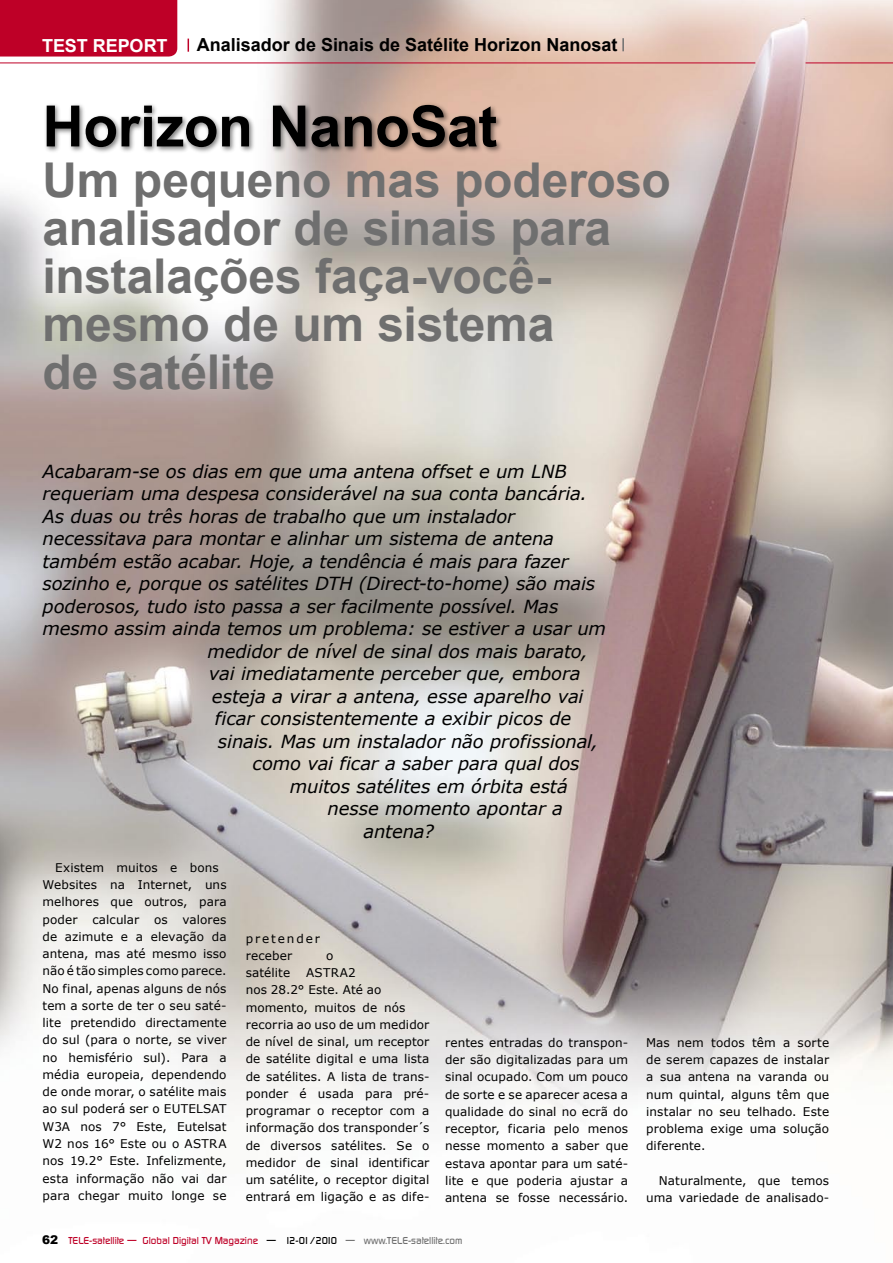
<style>
.page{position:relative;width:893px;height:1263px;background:#fff}
.page>*{position:absolute;margin:0;border:0;box-sizing:border-box;transform-origin:0 0}
.Hauptitel{font:700 57px "Arial";letter-spacing:-.005em;color:#000}
.Titel{font:700 48px/48px "Arial";letter-spacing:-.005em;color:#6f6f6f}
.Kopf{font:italic 18px "Verdana";letter-spacing:-.01em;color:#000}
.Text-ENG{font:700 18px "Arial";color:#000}
.Text-ENG-2{font:700 18px "Arial";letter-spacing:-.005em;color:#fff}
.Text-ENG-3{font:12px/17.2px "Verdana";letter-spacing:.01em;color:#000;text-align:justify}
.Text-ENG-4{font:12px/17.2px "Verdana";letter-spacing:.155em;color:#000}
.Bottom-text{font:900 12px "Arial";color:#000}
.Bottom-text-2{font:500 9.75px "Digital";color:#be0027}
.s1{color:#000}
.s2{color:#6f6f6f}
</style>
<div class="page">
<img style="left:0;top:0;width:893px;height:1113px">
<div style="left:0;top:0;width:177px;height:57px;background:#be0027"></div>
<svg style="left:188px;top:39px;width:1px;height:13px"></svg>
<hr style="left:0;top:63px;width:755px;height:1px;background:#be0027">
<hr style="left:806px;top:63px;width:87px;height:1px;background:#be0027">
<svg style="left:622px;top:38px;width:2px;height:13px"></svg>
<div style="left:44px;top:101px;width:460px;height:53px;background:#000;opacity:.5"></div>
<p class="Text-ENG-2" style="left:42px;top:34px;width:127px">TEST REPORT</p>
<p class="Text-ENG" style="left:197px;top:33px;width:422px">Analisador de Sinais de Satélite Horizon Nanosat</p>
<p class="Hauptitel" style="left:43px;top:89px;width:456px">Horizon NanoSat</p>
<p class="Titel" style="left:43px;top:157px;width:630px">Um pequeno mas poderoso</p>
<p class="Titel" style="left:43px;top:205px;width:570px">analisador de sinais para</p>
<p class="Titel" style="left:43px;top:253px;width:513px">instalações faça-você&shy;mesmo de um sistema</p>
<p class="Titel" style="left:43px;top:349px;width:234px">de satélite</p>
<p class="Kopf" style="left:43px;top:460px;width:526px">Acabaram-se os dias em que uma antena offset e um LNB</p>
<p class="Kopf" style="left:43px;top:482px;width:546px">requeriam uma despesa considerável na sua conta bancária.</p>
<p class="Kopf" style="left:43px;top:505px;width:474px">As duas ou três horas de trabalho que um instalador</p>
<p class="Kopf" style="left:43px;top:527px;width:513px">necessitava para montar e alinhar um sistema de antena</p>
<p class="Kopf" style="left:43px;top:550px;width:527px">também estão acabar. Hoje, a tendência é mais para fazer</p>
<p class="Kopf" style="left:43px;top:572px;width:554px">sozinho e, porque os satélites DTH (Direct-to-home) são mais</p>
<p class="Kopf" style="left:43px;top:595px;width:517px">poderosos, tudo isto passa a ser facilmente possível. Mas</p>
<p class="Kopf" style="left:43px;top:617px;width:565px">mesmo assim ainda temos um problema: se estiver a usar um</p>
<p class="Kopf" style="left:207px;top:640px;width:382px">medidor de nível de sinal dos mais barato,</p>
<p class="Kopf" style="left:209px;top:662px;width:373px">vai imediatamente perceber que, embora</p>
<p class="Kopf" style="left:212px;top:685px;width:373px">esteja a virar a antena, esse aparelho vai</p>
<p class="Kopf" style="left:215px;top:707px;width:358px">ficar consistentemente a exibir picos de</p>
<p class="Kopf" style="left:218px;top:730px;width:382px">sinais. Mas um instalador não profissional,</p>
<p class="Kopf" style="left:252px;top:752px;width:329px">como vai ficar a saber para qual dos</p>
<p class="Kopf" style="left:290px;top:775px;width:279px">muitos satélites em órbita está</p>
<p class="Kopf" style="left:327px;top:797px;width:237px">nesse momento apontar a</p>
<p class="Kopf" style="left:363px;top:820px;width:72px">antena?</p>
<p class="Text-ENG-3" style="left:43px;top:858px;width:186px;text-align:center">Existem muitos e bons<br>Websites na Internet, uns melhores que outros, para poder calcular os valores de azimute e a elevação da antena, mas até mesmo isso não é tão simples como parece.<br>No final, apenas alguns de nós tem a sorte de ter o seu saté&shy;lite pretendido directamente do sul (para o norte, se viver no hemisfério sul). Para a média europeia, dependendo de onde morar, o satélite mais ao sul poderá ser o EUTELSAT<br>W3A nos 7° Este, Eutelsat<br>W2 nos 16° Este ou o ASTRA nos 19.2° Este. Infelizmente, esta informação não vai dar para chegar muito longe se</p>
<p class="Text-ENG-4" style="left:246px;top:929px;width:76px">pretender receber</p>
<p class="Text-ENG-3" style="left:326px;top:946px;width:9px">o</p>
<p class="Text-ENG-3" style="left:246px;top:964px;width:46px">satélite</p>
<p class="Text-ENG-3" style="left:246px;top:964px;width:185px;text-align:left;text-indent:60px">ASTRA2<br>nos 28.2° Este. Até ao momento, muitos de nós recorria ao uso de um medidor de nível de sinal, um receptor de satélite digital e uma lista de satélites. A lista de trans&shy;ponder é usada para pré&shy;programar o receptor com a informação dos transponder´s de diversos satélites. Se o medidor de sinal identificar um satélite, o receptor digital entrará em ligação e as dife-</p>
<p class="Text-ENG-3" style="left:445px;top:1033px;width:185px">rentes entradas do transpon&shy;der são digitalizadas para um sinal ocupado. Com um pouco de sorte e se aparecer acesa a qualidade do sinal no ecrã do receptor, ficaria pelo menos nesse momento a saber que estava apontar para um saté&shy;lite e que poderia ajustar a antena se fosse necessário.</p>
<p class="Text-ENG-3" style="left:646px;top:1033px;width:185px">Mas nem todos têm a sorte de serem capazes de instalar a sua antena na varanda ou num quintal, alguns têm que instalar no seu telhado. Este problema exige uma solução diferente.</p>
<p class="Text-ENG-3" style="left:646px;top:1171px;width:185px;text-align:right">Naturalmente, que temos uma variedade de analisado-</p>
<p class="Bottom-text" style="left:42px;top:1231px;width:18px">62</p>
<p class="Bottom-text-2" style="left:68px;top:1235px;width:395px">TELE-satellite — Global Digital TV Magazine <span class="s1">— 12-01/2010</span> <span class="s2">— www.TELE-satellite.com</span></p>
</div>
